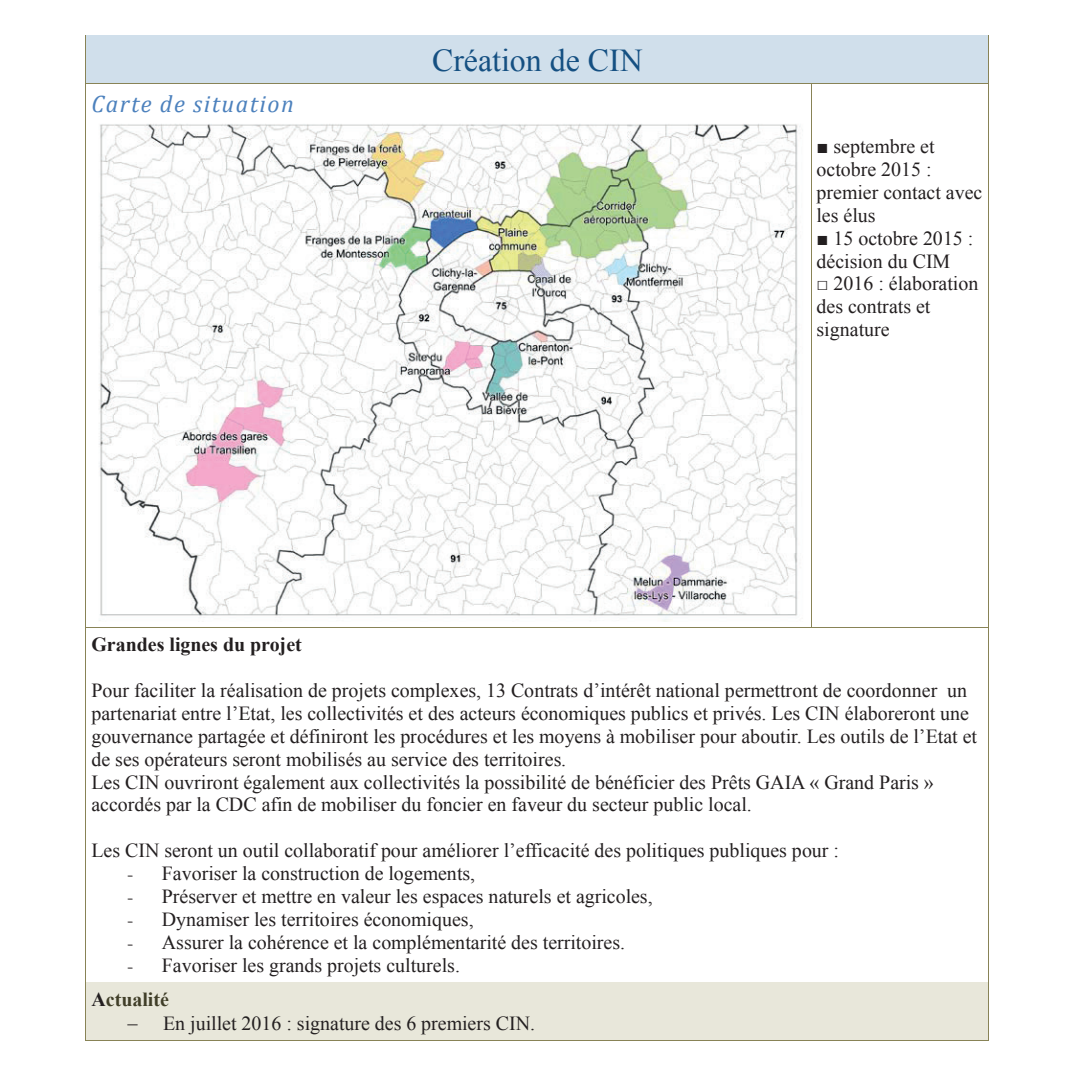
<style>
.page{position:relative;width:1078px;height:1078px;background:#fff}
.page>*{position:absolute;margin:0;border:0;box-sizing:border-box;transform-origin:0 0}
.t1{font:31.8px "Times New Roman";color:#155082}
.t2{font:italic 23.8px "Cambria";letter-spacing:.065em;color:#4c81bd}
.t3{font:20px/23px "Times New Roman";color:#231f20}
.t4{font:700 20px "Times New Roman";color:#231f20}
.s1{font-family:"Garamond"}
.s2{font-weight:700}
.s3{font-weight:700;color:#403e28}
</style>
<div class="page">
<div style="left:86px;top:41px;width:5px;height:36px;background:#d0dfeb"></div>
<div style="left:983px;top:41px;width:5px;height:36px;background:#d0dfeb"></div>
<div style="left:91px;top:41px;width:892px;height:36px;background:#d0dfeb"></div>
<div style="left:86px;top:35px;width:902px;height:6px;background:#d0dfeb"></div>
<div style="left:86px;top:77px;width:902px;height:6px;background:#d0dfeb"></div>
<hr style="left:86px;top:41px;width:1px;height:42px;background:#888356">
<hr style="left:988px;top:41px;width:1px;height:42px;background:#888356">
<img style="left:99px;top:124px;width:704px;height:497px">
<hr style="left:86px;top:83px;width:724px;height:1px;background:#888356">
<hr style="left:811px;top:83px;width:177px;height:1px;background:#888356">
<hr style="left:86px;top:89px;width:1px;height:537px;background:#888356">
<hr style="left:810px;top:89px;width:1px;height:537px;background:#888356">
<hr style="left:988px;top:89px;width:1px;height:537px;background:#888356">
<hr style="left:86px;top:626px;width:724px;height:1px;background:#888356">
<hr style="left:811px;top:626px;width:177px;height:1px;background:#888356">
<hr style="left:86px;top:632px;width:1px;height:349px;background:#888356">
<hr style="left:988px;top:632px;width:1px;height:349px;background:#888356">
<div style="left:86px;top:987px;width:5px;height:47px;background:#e8e7da"></div>
<div style="left:983px;top:987px;width:5px;height:47px;background:#e8e7da"></div>
<div style="left:91px;top:987px;width:892px;height:23px;background:#e8e7da"></div>
<div style="left:91px;top:1010px;width:892px;height:24px;background:#e8e7da"></div>
<hr style="left:86px;top:981px;width:902px;height:1px;background:#888356">
<div style="left:86px;top:982px;width:902px;height:5px;background:#e8e7da"></div>
<div style="left:86px;top:1034px;width:902px;height:6px;background:#e8e7da"></div>
<hr style="left:86px;top:987px;width:1px;height:53px;background:#888356">
<hr style="left:86px;top:1040px;width:902px;height:1px;background:#888356">
<hr style="left:988px;top:987px;width:1px;height:53px;background:#888356">
<p class="t2" style="left:91px;top:87px;width:204px">Carte de situation</p>
<h1 class="t1" style="left:432px;top:38px;width:212px">Création de CIN</h1>
<p class="t3" style="left:816px;top:134px;width:167px">■ septembre et octobre 2015 : premier contact avec les élus</p>
<p class="t3" style="left:816px;top:226px;width:158px">■ 15 octobre 2015 : décision du CIM</p>
<p class="t3" style="left:816px;top:271px;width:163px">□ 2016 : élaboration des contrats et signature</p>
<p class="t4" style="left:91px;top:630px;width:212px">Grandes lignes du projet</p>
<p class="t3" style="left:91px;top:678px;width:887px">Pour faciliter la réalisation de projets complexes, 13 Contrats d’intérêt national permettront de coordonner un partenariat entre l’Etat, les collectivités et des acteurs économiques publics et privés. Les CIN élaboreront une gouvernance partagée et définiront les procédures et les moyens à mobiliser pour aboutir. Les outils de l’Etat et de ses opérateurs seront mobilisés au service des territoires.<br>Les CIN ouvriront également aux collectivités la possibilité de bénéficier des Prêts GAIA « Grand Paris » accordés par la CDC afin de mobiliser du foncier en faveur du secteur public local.</p>
<p class="t3" style="left:91px;top:838px;width:749px">Les CIN seront un outil collaboratif pour améliorer l’efficacité des politiques publiques pour :</p>
<p class="t3" style="left:127px;top:861px;width:349px"><span class="s1">-</span> Favoriser la construction de logements,</p>
<p class="t3" style="left:127px;top:884px;width:527px"><span class="s1">-</span> Préserver et mettre en valeur les espaces naturels et agricoles,</p>
<p class="t3" style="left:127px;top:907px;width:348px"><span class="s1">-</span> Dynamiser les territoires économiques,</p>
<p class="t3" style="left:127px;top:930px;width:499px"><span class="s1">-</span> Assurer la cohérence et la complémentarité des territoires.</p>
<p class="t3" style="left:91px;top:947px;width:370px;line-height:34.6px;text-indent:36px"><span class="s1">-</span> Favoriser les grands projets culturels.<br><span class="s2">A</span><span class="s3">ctualité</span></p>
<p class="t3" style="left:127px;top:1011px;width:409px">− En juillet 2016 : signature des 6 premiers CIN.</p>
</div>
